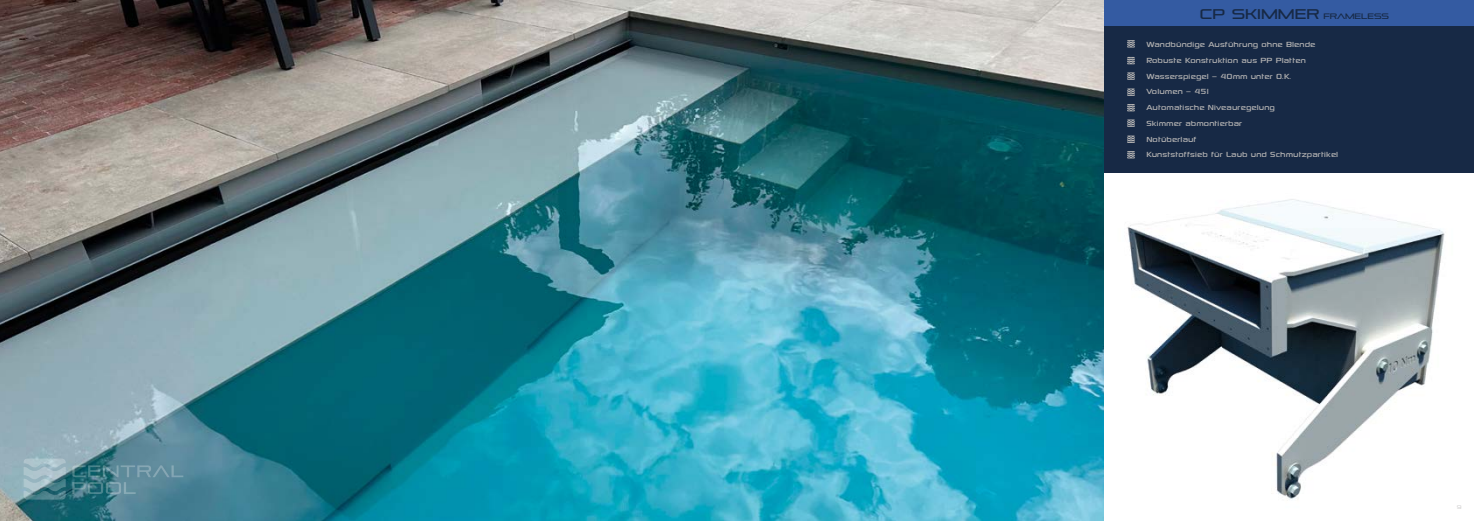
<style>
.page{position:relative;width:1474px;height:521px;background:#fff}
.page>*{position:absolute;margin:0;border:0;box-sizing:border-box;transform-origin:0 0}
.t1{font:14px "Pirulen Rg";color:#172945}
.t2{font:10.5px/15.8px "Sony Sketch EF";color:#b3b2b2}
.t3{font:5.25px "Pirulen Rg";color:#d5d4d4}
.s1{font-size:7.88px}
</style>
<div class="page">
<img style="left:0;top:0;width:724px;height:521px">
<svg style="left:72px;top:465px;width:111px;height:29px;background:#538593"></svg>
<svg style="left:24px;top:458px;width:42px;height:41px;background:#87a9b2"></svg>
<img style="left:724px;top:0;width:380px;height:521px">
<div style="left:1104px;top:0;width:369px;height:174px;background:#172945"></div>
<div style="left:1104px;top:0;width:369px;height:26px;background:#345ba2"></div>
<svg style="left:1127px;top:40px;width:7px;height:8px"></svg>
<svg style="left:1127px;top:57px;width:7px;height:7px"></svg>
<svg style="left:1127px;top:72px;width:7px;height:8px"></svg>
<svg style="left:1127px;top:88px;width:7px;height:8px"></svg>
<svg style="left:1127px;top:104px;width:7px;height:7px"></svg>
<svg style="left:1127px;top:119px;width:7px;height:8px"></svg>
<svg style="left:1127px;top:136px;width:7px;height:7px"></svg>
<svg style="left:1127px;top:151px;width:7px;height:7px"></svg>
<img style="left:1127px;top:199px;width:318px;height:301px">
<h1 class="t1" style="left:1199px;top:6px;width:191px">CP SKIMMER <span class="s1">FRAMELESS</span></h1>
<p class="t2" style="left:1146px;top:37px;width:193px">Wandbündige Ausführung ohne Blende<br>Robuste Konstruktion aus PP Platten<br>Wasserspiegel – 40mm unter O.K.<br>Volumen – 45l<br>Automatische Niveauregelung<br>Skimmer abmontierbar<br>Notüberlauf<br>Kunststoffsieb für Laub und Schmutzpartikel</p>
<p class="t3" style="left:1456px;top:503px;width:6px">9</p>
</div>
